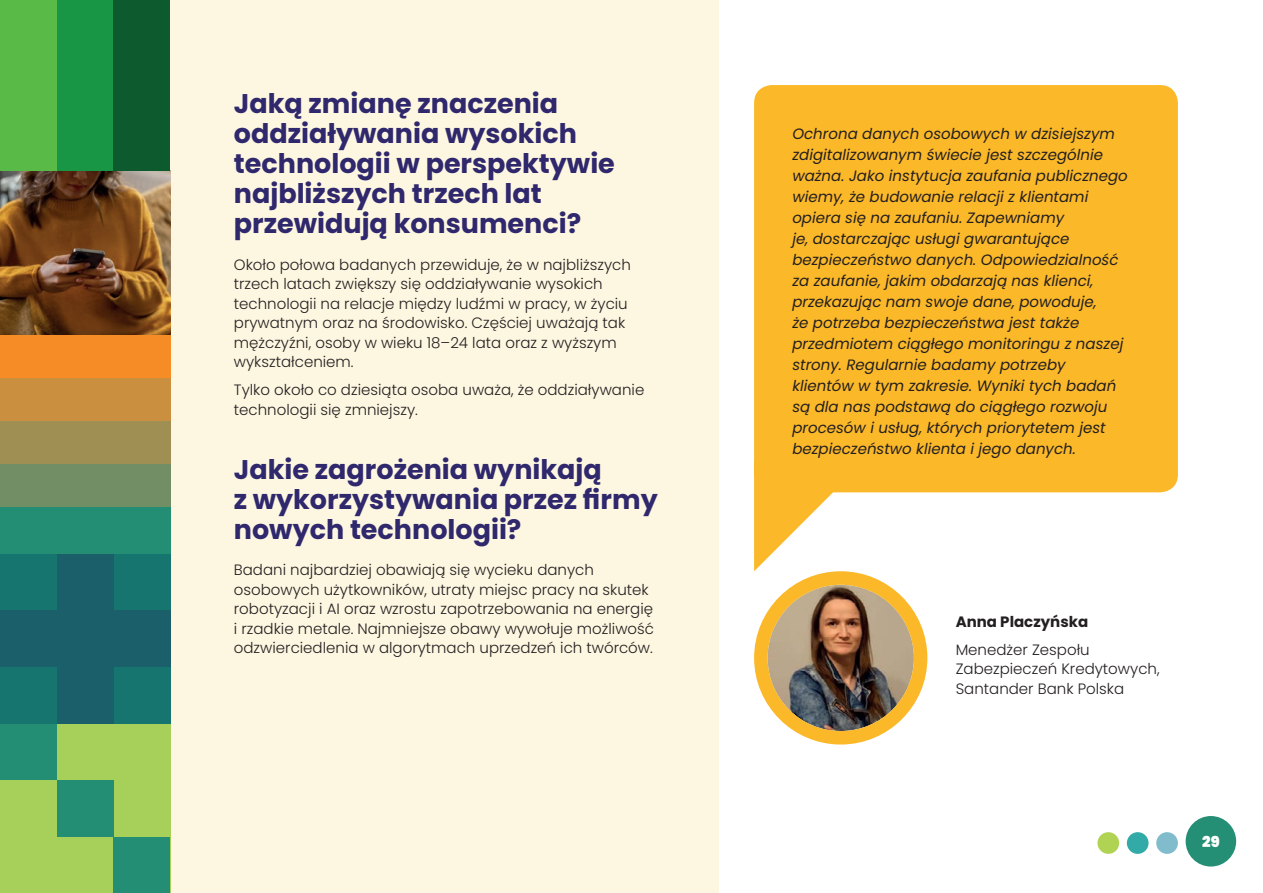
<style>
.page{position:relative;width:1263px;height:893px;background:#fff}
.page>*{position:absolute;margin:0;border:0;box-sizing:border-box;transform-origin:0 0}
.t1{font:700 27px/30px "Poppins";color:#2f286d}
.t2{font:300 15px/19.5px "Poppins";color:#231f20}
.t3{font:italic 15px/21px "Poppins";color:#231f20}
.t4{font:700 15px "Poppins";color:#231f20}
.t5{font:900 15px "Poppins";color:#fff}
</style>
<div class="page">
<div style="left:170px;top:0;width:549px;height:893px;background:#fdf7e1"></div>
<img style="left:0;top:171px;width:170px;height:165px">
<div style="left:0;top:0;width:57px;height:170px;background:#5aba47"></div>
<div style="left:57px;top:0;width:56px;height:170px;background:#199546"></div>
<div style="left:113px;top:0;width:57px;height:170px;background:#0d5a2e"></div>
<div style="left:0;top:724px;width:170px;height:169px;background:#a7d05b"></div>
<div style="left:113px;top:837px;width:57px;height:56px;background:#248e75"></div>
<div style="left:57px;top:780px;width:56px;height:57px;background:#248e75"></div>
<div style="left:0;top:723px;width:57px;height:57px;background:#248e75"></div>
<div style="left:0;top:553px;width:170px;height:170px;background:#177570"></div>
<div style="left:57px;top:553px;width:56px;height:170px;background:#1b5f6b"></div>
<div style="left:0;top:610px;width:170px;height:56px;background:#1b5f6b"></div>
<div style="left:0;top:336px;width:170px;height:46px;background:#f68c25"></div>
<div style="left:0;top:379px;width:170px;height:46px;background:#ca8f3f"></div>
<div style="left:0;top:422px;width:170px;height:46px;background:#a08f53"></div>
<div style="left:0;top:465px;width:170px;height:46px;background:#718e65"></div>
<div style="left:0;top:508px;width:170px;height:46px;background:#248e75"></div>
<svg style="left:761px;top:578px;width:160px;height:160px;background:#f9b82e"></svg>
<img style="left:768px;top:585px;width:146px;height:146px;border-radius:73px">
<div style="left:754px;top:571px;width:173px;height:173px;border:14px solid #fbb829;border-radius:50%"></div>
<svg style="left:754px;top:478px;width:110px;height:93px"></svg>
<div style="left:754px;top:85px;width:424px;height:407px;background:#fbb829;border-radius:18px"></div>
<div style="left:1185px;top:816px;width:51px;height:50px;background:#248f75;border-radius:50%"></div>
<div style="left:1156px;top:832px;width:22px;height:22px;background:#80bccc;border-radius:50%"></div>
<div style="left:1127px;top:832px;width:21px;height:22px;background:#32aaa7;border-radius:50%"></div>
<div style="left:1097px;top:832px;width:22px;height:22px;background:#b1d354;border-radius:50%"></div>
<h1 class="t1" style="left:234px;top:89px;width:383px">Jaką zmianę znaczenia oddziaływania wysokich technologii w perspektywie najbliższych trzech lat przewidują konsumenci?</h1>
<p class="t2" style="left:234px;top:255px;width:398px">Około połowa badanych przewiduje, że w najbliższych trzech latach zwiększy się oddziaływanie wysokich technologii na relacje między ludźmi w pracy, w życiu prywatnym oraz na środowisko. Częściej uważają tak mężczyźni, osoby w wieku 18–24 lata oraz z wyższym wykształceniem.</p>
<p class="t2" style="left:234px;top:380px;width:412px">Tylko około co dziesiąta osoba uważa, że oddziaływanie technologii się zmniejszy.</p>
<h1 class="t1" style="left:234px;top:455px;width:425px">Jakie zagrożenia wynikają<br>z wykorzystywania przez firmy nowych technologii?</h1>
<p class="t2" style="left:234px;top:561px;width:422px">Badani najbardziej obawiają się wycieku danych osobowych użytkowników, utraty miejsc pracy na skutek robotyzacji i AI oraz wzrostu zapotrzebowania na energię i rzadkie metale. Najmniejsze obawy wywołuje możliwość odzwierciedlenia w algorytmach uprzedzeń ich twórców.</p>
<p class="t3" style="left:792px;top:123px;width:337px">Ochrona danych osobowych w dzisiejszym zdigitalizowanym świecie jest szczególnie ważna. Jako instytucja zaufania publicznego wiemy, że budowanie relacji z klientami opiera się na zaufaniu. Zapewniamy<br>je, dostarczając usługi gwarantujące bezpieczeństwo danych. Odpowiedzialność za zaufanie, jakim obdarzają nas klienci, przekazując nam swoje dane, powoduje,<br>że potrzeba bezpieczeństwa jest także przedmiotem ciągłego monitoringu z naszej strony. Regularnie badamy potrzeby klientów w tym zakresie. Wyniki tych badań są dla nas podstawą do ciągłego rozwoju procesów i usług, których priorytetem jest bezpieczeństwo klienta i jego danych.</p>
<p class="t4" style="left:956px;top:613px;width:134px">Anna Placzyńska</p>
<p class="t2" style="left:956px;top:640px;width:205px">Menedżer Zespołu<br>Zabezpieczeń Kredytowych,<br>Santander Bank Polska</p>
<p class="t5" style="left:1202px;top:833px;width:19px">29</p>
</div>
